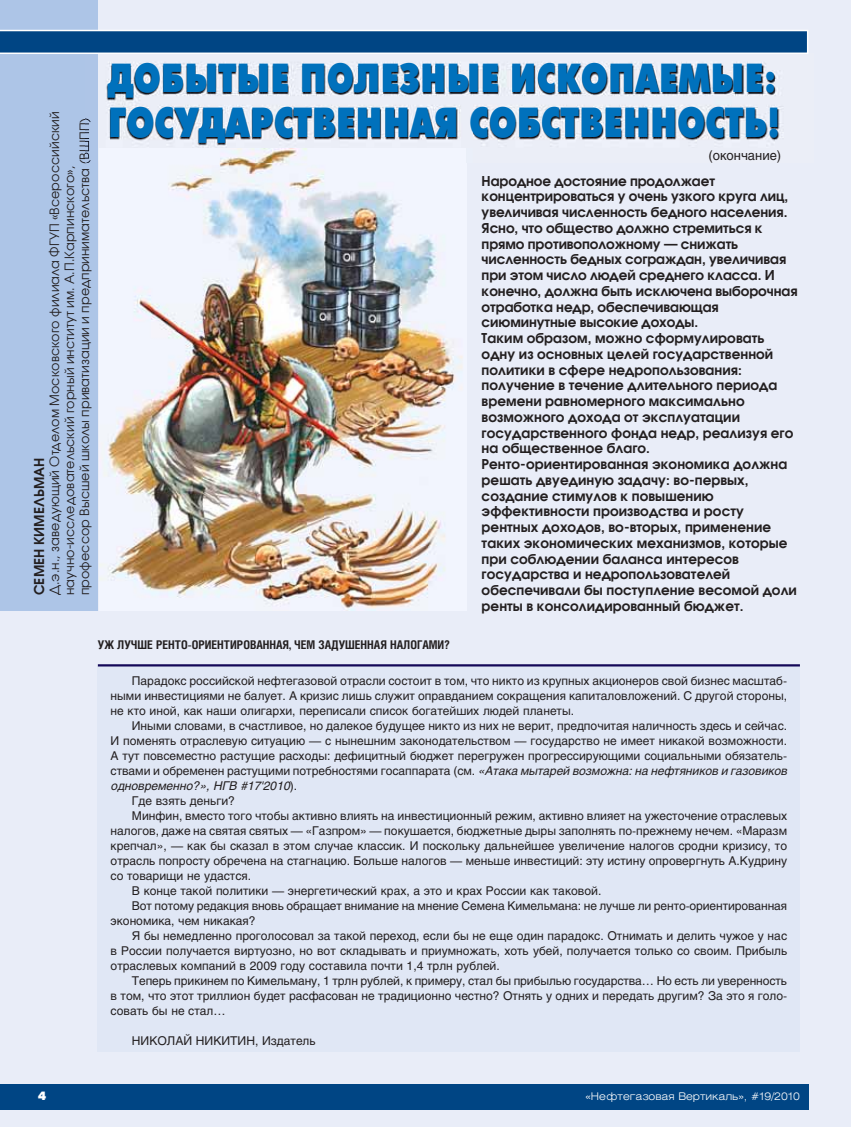
<style>
.page{position:relative;width:851px;height:1127px;background:#fff}
.page>*{position:absolute;margin:0;border:0;box-sizing:border-box;transform-origin:0 0}
.t1{font:700 42px "Futura Futuris X Cond C";letter-spacing:-.005em;color:#0071bc}
.t2{font:700 40.5px "Futura Futuris X Cond C";color:#0071bc}
.t3{font:600 13.5px/15.8px "Avant Garde Gothic C";letter-spacing:.005em;color:#231f20}
.t4{font:13.2px "Helios";color:#231f20}
.t5{font:12.75px/15px "Avant Garde Gothic C";letter-spacing:.005em;color:#231f20}
.t6{font:12px/15px "Helios";color:#231f20;text-align:justify}
.t7{font:700 12px "Helios Cond";color:#231f20}
.t8{font:italic 12px "Helios";color:#231f20}
.t9{font:12px "Futura Futuris XC";color:#fff}
.t10{font:300 10.5px "Helios Ext";color:#fff}
.s1{font-style:italic}
.s2{font-style:normal}
</style>
<div class="page">
<div style="left:0;top:0;width:850px;height:1127px;background:#e9edf8"></div>
<img style="left:99px;top:163px;width:365px;height:448px">
<div style="left:0;top:0;width:98px;height:611px;background:#adc5e7"></div>
<img style="left:86px;top:62px;width:696px;height:101px">
<svg style="left:98px;top:149px;width:1px;height:14px"></svg>
<div style="left:98px;top:665px;width:701px;height:387px;background:#e0e7f5"></div>
<hr style="left:98px;top:664px;width:701px;height:2px;background:#140858">
<div style="left:0;top:1084px;width:808px;height:26px;background:#004584"></div>
<svg style="left:0;top:30px;width:808px;height:24px;background:#1d5a92"></svg>
<p class="t5" style="left:48px;top:595px;width:485px;rotate:-90deg">Д.э.н., заведующий Отделом Московского филиала ФГУП «Всероссийский научно-исследовательский горный институт им. А.П.Карпинского», профессор Высшей школы приватизации и предпринимательства (ВШПП)</p>
<p class="t3" style="left:33px;top:595px;width:139px;rotate:-90deg">СЕМЕН КИМЕЛЬМАН</p>
<h2 class="t2" style="left:108px;top:62px;width:670px">ДОБЫТЫЕ ПОЛЕЗНЫЕ ИСКОПАЕМЫЕ:</h2>
<h1 class="t1" style="left:108px;top:106px;width:673px">ГОСУДАРСТВЕННАЯ СОБСТВЕННОСТЬ!</h1>
<p class="t4" style="left:708px;top:151px;width:74px">(окончание)</p>
<p class="t3" style="left:481px;top:174px;width:317px">Народное достояние продолжает концентрироваться у очень узкого круга лиц, увеличивая численность бедного населения.<br>Ясно, что общество должно стремиться к прямо противоположному — снижать численность бедных сограждан, увеличивая при этом число людей среднего класса. И конечно, должна быть исключена выборочная отработка недр, обеспечивающая сиюминутные высокие доходы.<br>Таким образом, можно сформулировать одну из основных целей государственной политики в сфере недропользования: получение в течение длительного периода времени равномерного максимально возможного дохода от эксплуатации государственного фонда недр, реализуя его на общественное благо.<br>Ренто-ориентированная экономика должна решать двуединую задачу: во-первых, создание стимулов к повышению эффективности производства и росту рентных доходов, во-вторых, применение таких экономических механизмов, которые при соблюдении баланса интересов государства и недропользователей обеспечивали бы поступление весомой доли ренты в консолидированный бюджет.</p>
<p class="t7" style="left:98px;top:640px;width:353px">УЖ ЛУЧШЕ РЕНТО-ОРИЕНТИРОВАННАЯ, ЧЕМ ЗАДУШЕННАЯ НАЛОГАМИ?</p>
<p class="t6" style="left:111px;top:674px;width:678px;text-indent:21px">Парадокс российской нефтегазовой отрасли состоит в том, что никто из крупных акционеров свой бизнес масштаб&shy;ными инвестициями не балует. А кризис лишь служит оправданием сокращения капиталовложений. С другой стороны, не кто иной, как наши олигархи, переписали список богатейших людей планеты.</p>
<p class="t6" style="left:132px;top:719px;width:656px">Иными словами, в счастливое, но далекое будущее никто из них не верит, предпочитая наличность здесь и сейчас.</p>
<p class="t6" style="left:111px;top:734px;width:678px">И поменять отраслевую ситуацию — с нынешним законодательством — государство не имеет никакой возможности.</p>
<p class="t6" style="left:111px;top:749px;width:677px">А тут повсеместно растущие расходы: дефицитный бюджет перегружен прогрессирующими социальными обязатель-</p>
<p class="t6" style="left:111px;top:764px;width:680px">ствами и обременен растущими потребностями госаппарата (см. <span class="s1">«Атака мытарей возможна:на нефтяников и газовиков</span></p>
<p class="t8" style="left:111px;top:781px;width:188px">одновременно?», НГВ #17'2010<span class="s2">) .</span></p>
<p class="t6" style="left:132px;top:794px;width:105px">Где взять деньги?</p>
<p class="t6" style="left:132px;top:809px;width:656px">Минфин, вместо того чтобы активно влиять на инвестиционный режим, активно влияет на ужесточение отраслевых</p>
<p class="t6" style="left:111px;top:824px;width:678px">налогов, даже на святая святых — «Газпром» — покушается, бюджетные дыры заполнять по-прежнему нечем. «Маразм</p>
<p class="t6" style="left:111px;top:839px;width:678px">крепчал», — как бы сказал в этом случае классик. И поскольку дальнейшее увеличение налогов сродни кризису, то</p>
<p class="t6" style="left:111px;top:854px;width:678px">отрасль попросту обречена на стагнацию. Больше налогов — меньше инвестиций: эту истину опровергнуть А.Кудрину</p>
<p class="t6" style="left:111px;top:869px;width:142px">со товарищи не удастся.</p>
<p class="t6" style="left:132px;top:884px;width:471px">В конце такой политики — энергетический крах, а это и крах России как таковой.</p>
<p class="t6" style="left:132px;top:899px;width:656px">Вот потому редакция вновь обращает внимание на мнение Семена Кимельмана: не лучше ли ренто-ориентированная</p>
<p class="t6" style="left:111px;top:914px;width:146px">экономика, чем никакая?</p>
<p class="t6" style="left:132px;top:929px;width:656px">Я бы немедленно проголосовал за такой переход, если бы не еще один парадокс. Отнимать и делить чужое у нас</p>
<p class="t6" style="left:111px;top:944px;width:678px">в России получается виртуозно, но вот складывать и приумножать, хоть убей, получается только со своим. Прибыль</p>
<p class="t6" style="left:111px;top:959px;width:390px">отраслевых компаний в 2009 году составила почти 1,4 трлн рублей.</p>
<p class="t6" style="left:132px;top:974px;width:656px">Теперь прикинем по Кимельману, 1 трлн рублей, к примеру, стал бы прибылью государства… Но есть ли уверенность</p>
<p class="t6" style="left:111px;top:989px;width:678px">в том, что этот триллион будет расфасован не традиционно честно? Отнять у одних и передать другим? За это я голо-</p>
<p class="t6" style="left:111px;top:1004px;width:116px">совать бы не стал…</p>
<p class="t6" style="left:132px;top:1034px;width:185px">НИКОЛАЙ НИКИТИН, Издатель</p>
<p class="t9" style="left:38px;top:1091px;width:10px">4</p>
<p class="t10" style="left:585px;top:1092px;width:216px">«Нефтегазовая Вертикаль», #19/2010</p>
</div>
